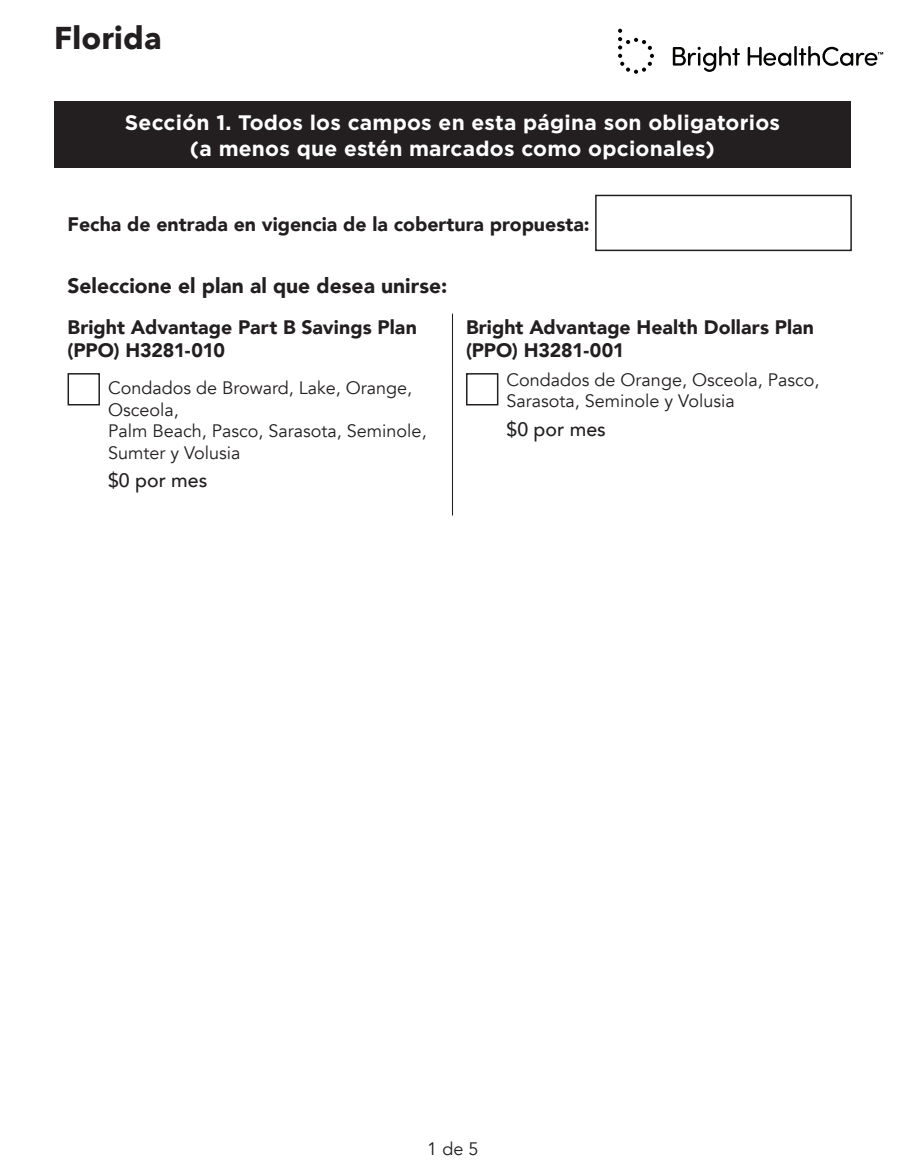
<style>
.page{position:relative;width:905px;height:1175px;background:#fff}
.page>*{position:absolute;margin:0;border:0;box-sizing:border-box;transform-origin:0 0}
.t1{font:700 31.5px "Avenir Next";color:#231f20}
.t2{font:700 21px/25.5px "Gotham";letter-spacing:.01em;color:#fff;text-align:center}
.t3{font:900 21px "Avenir";color:#231f20}
.t4{font:900 19.5px/23.2px "Avenir";color:#231f20}
.t5{font:500 19.5px "Avenir";color:#231f20}
.t6{font:18px/21.6px "Avenir";color:#231f20}
</style>
<div class="page">
<div style="left:54px;top:102px;width:796px;height:66px;background:#231f20"></div>
<div style="left:595px;top:195px;width:256px;height:56px;border:2px solid #231f20"></div>
<hr style="left:452px;top:314px;width:1px;height:59px;background:#231f20">
<hr style="left:452px;top:373px;width:1px;height:142px;background:#231f20">
<div style="left:68px;top:373px;width:32px;height:32px;border:2px solid #231f20"></div>
<div style="left:466px;top:373px;width:32px;height:32px;border:2px solid #231f20"></div>
<svg style="left:672px;top:46px;width:68px;height:26px"></svg>
<svg style="left:747px;top:47px;width:44px;height:19px"></svg>
<hr style="left:794px;top:46px;width:2px;height:20px;background:#040503">
<svg style="left:618px;top:29px;width:36px;height:45px"></svg>
<svg style="left:798px;top:46px;width:85px;height:20px"></svg>
<h2 class="t1" style="left:54px;top:11px;width:109px">Florida</h2>
<h3 class="t2" style="left:125px;top:110px;width:656px">Sección 1. Todos los campos en esta página son obligatorios (a menos que estén marcados como opcionales)</h3>
<p class="t4" style="left:68px;top:212px;width:523px">Fecha de entrada en vigencia de la cobertura propuesta:</p>
<p class="t3" style="left:68px;top:268px;width:381px">Seleccione el plan al que desea unirse:</p>
<p class="t4" style="left:68px;top:315px;width:351px">Bright Advantage Part B Savings Plan (PPO) H3281-010</p>
<p class="t6" style="left:108px;top:377px;width:320px">Condados de Broward, Lake, Orange,<br>Osceola,<br>Palm Beach, Pasco, Sarasota, Seminole,<br>Sumter y Volusia</p>
<p class="t5" style="left:108px;top:463px;width:101px">$0 por mes</p>
<p class="t4" style="left:466px;top:315px;width:349px">Bright Advantage Health Dollars Plan (PPO) H3281-001</p>
<p class="t6" style="left:506px;top:369px;width:314px">Condados de Orange, Osceola, Pasco,<br>Sarasota, Seminole y Volusia</p>
<p class="t5" style="left:506px;top:412px;width:101px">$0 por mes</p>
<p class="t6" style="left:427px;top:1138px;width:53px">1 de 5</p>
</div>
